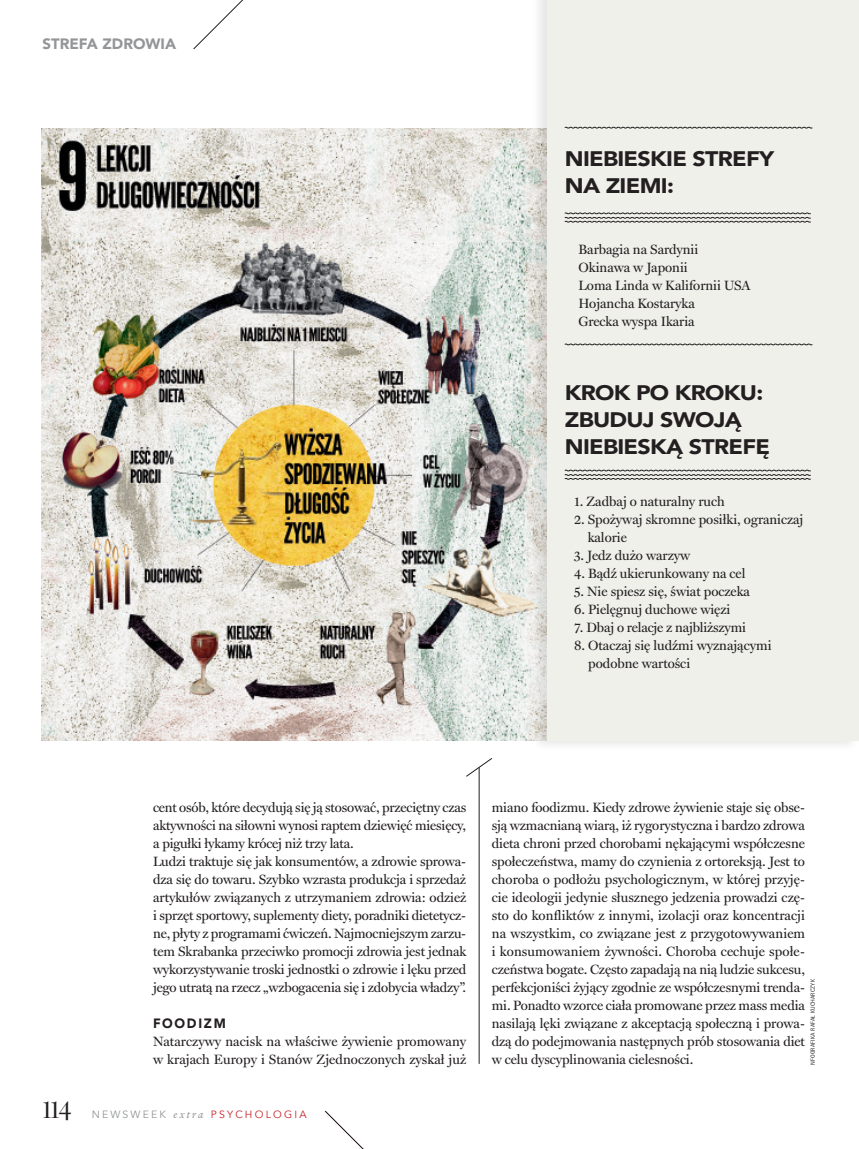
<style>
.page{position:relative;width:859px;height:1149px;background:#fff}
.page>*{position:absolute;margin:0;border:0;box-sizing:border-box;transform-origin:0 0}
.t1{font:27px "Vincent Pl Banner";color:#231f20}
.t2{font:900 21px/27px "Avenir";letter-spacing:-.03em;color:#231f20;scale:1.11 1}
.t3{font:900 15px "Avenir";color:#939598}
._03_TEXT_AKAPIT{font:13.5px/18px "Vincent Pl Text";letter-spacing:-.005em;color:#231f20;text-align:justify}
._05_RAMKA_TEXT{font:13.5px/18px "Vincent Pl Text";color:#231f20}
._03_ŚRÓDTYTUŁ{font:900 13.5px "Avenir";letter-spacing:.13em;color:#231f20;scale:.95 1}
.t4{font:10.5px "Avenir";letter-spacing:.21em;color:#c8242b}
.t5{font:6px "Rotis II Sans Pro";letter-spacing:.025em;color:#231f20}
.s1{color:#939598}
.s2{font-family:"Vincent Pl Text";font-style:italic;color:#939598}
</style>
<div class="page">
<svg style="left:325px;top:1110px;width:38px;height:38px"></svg>
<svg style="left:193px;top:0;width:50px;height:49px"></svg>
<img style="left:42px;top:128px;width:490px;height:612px">
<div style="left:532px;top:0;width:327px;height:752px;background:#231f20;opacity:.1"></div>
<div style="left:547px;top:0;width:312px;height:740px;background:#f0f0eb"></div>
<svg style="left:564px;top:127px;width:249px;height:2px"></svg>
<svg style="left:564px;top:343px;width:249px;height:2px"></svg>
<svg style="left:564px;top:212px;width:247px;height:11px"></svg>
<svg style="left:564px;top:469px;width:247px;height:11px"></svg>
<hr style="left:479px;top:767px;width:1px;height:296px;background:#231f20">
<svg style="left:466px;top:758px;width:26px;height:18px"></svg>
<p class="t3" style="left:43px;top:31px;width:135px">STREFA ZDROWIA</p>
<p class="t2" style="left:565px;top:144px;width:190px">NIEBIESKIE STREFY<br>NA ZIEMI:</p>
<p class="_05_RAMKA_TEXT" style="left:578px;top:240px;width:121px">Barbagia na Sardynii</p>
<p class="_05_RAMKA_TEXT" style="left:578px;top:258px;width:111px">Okinawa w Japonii</p>
<p class="_05_RAMKA_TEXT" style="left:578px;top:276px;width:174px">Loma Linda w Kalifornii USA</p>
<p class="_05_RAMKA_TEXT" style="left:578px;top:294px;width:118px">Hojancha Kostaryka</p>
<p class="_05_RAMKA_TEXT" style="left:578px;top:312px;width:118px">Grecka wyspa Ikaria</p>
<p class="t2" style="left:565px;top:378px;width:186px">KROK PO KROKU:<br>ZBUDUJ SWOJĄ<br>NIEBIESKĄ STREFĘ</p>
<p class="_05_RAMKA_TEXT" style="left:574px;top:492px;width:152px">1. Zadbaj o naturalny ruch</p>
<p class="_05_RAMKA_TEXT" style="left:588px;top:510px;width:217px;text-indent:-14px">2. Spożywaj skromne posiłki, ograniczaj kalorie</p>
<p class="_05_RAMKA_TEXT" style="left:574px;top:546px;width:118px">3. Jedz dużo warzyw</p>
<p class="_05_RAMKA_TEXT" style="left:574px;top:564px;width:173px">4. Bądź ukierunkowany na cel</p>
<p class="_05_RAMKA_TEXT" style="left:574px;top:582px;width:177px">5. Nie spiesz się, świat poczeka</p>
<p class="_05_RAMKA_TEXT" style="left:574px;top:600px;width:158px">6. Pielęgnuj duchowe więzi</p>
<p class="_05_RAMKA_TEXT" style="left:574px;top:618px;width:174px">7. Dbaj o relacje z najbliższymi</p>
<p class="_05_RAMKA_TEXT" style="left:588px;top:636px;width:185px;text-indent:-14px">8. Otaczaj się ludźmi wyznającymi podobne wartości</p>
<p class="_03_TEXT_AKAPIT" style="left:153px;top:798px;width:315px">cent osób, które decydują się ją stosować, przeciętny czas aktywności na siłowni wynosi raptem dziewięć miesięcy, a pigułki łykamy krócej niż trzy lata.</p>
<p class="_03_TEXT_AKAPIT" style="left:153px;top:852px;width:315px">Ludzi traktuje się jak konsumentów, a zdrowie sprowa&shy;dza się do towaru. Szybko wzrasta produkcja i sprzedaż artykułów związanych z utrzymaniem zdrowia: odzież i sprzęt sportowy, suplementy diety, poradniki dietetycz&shy;ne, płyty z programami ćwiczeń. Najmocniejszym zarzu&shy;tem Skrabanka przeciwko promocji zdrowia jest jednak wykorzystywanie troski jednostki o zdrowie i lęku przed jego utratą na rzecz „wzbogacenia się i zdobycia władzy”.</p>
<p class="_03_ŚRÓDTYTUŁ" style="left:153px;top:1011px;width:78px">FOODIZM</p>
<p class="_03_TEXT_AKAPIT" style="left:153px;top:1032px;width:315px">Natarczywy nacisk na właściwe żywienie promowany w krajach Europy i Stanów Zjednoczonych zyskał już</p>
<p class="t1" style="left:43px;top:1092px;width:30px">114</p>
<p class="t4" style="left:92px;top:1107px;width:216px"><span class="s1">NEWSWEEK</span> <span class="s2">extra</span> PSYCHOLOGIA</p>
<p class="_03_TEXT_AKAPIT" style="left:492px;top:798px;width:315px">miano foodizmu. Kiedy zdrowe żywienie staje się obse&shy;sją wzmacnianą wiarą, iż rygorystyczna i bardzo zdrowa dieta chroni przed chorobami nękającymi współczesne społeczeństwa, mamy do czynienia z ortoreksją. Jest to choroba o podłożu psychologicznym, w której przyję&shy;cie ideologii jedynie słusznego jedzenia prowadzi czę&shy;sto do konfliktów z innymi, izolacji oraz koncentracji na wszystkim, co związane jest z przygotowywaniem i konsumowaniem żywności. Choroba cechuje społe&shy;czeństwa bogate. Często zapadają na nią ludzie sukcesu, perfekcjoniści żyjący zgodnie ze współczesnymi trenda&shy;mi. Ponadto wzorce ciała promowane przez mass media nasilają lęki związane z akceptacją społeczną i prowa&shy;dzą do podejmowania następnych prób stosowania diet w celu dyscyplinowania cielesności.</p>
<p class="t5" style="left:809px;top:1064px;width:87px;rotate:-90deg">NFOGRAFIKA RAFAŁ KUCHARCZYK</p>
</div>
